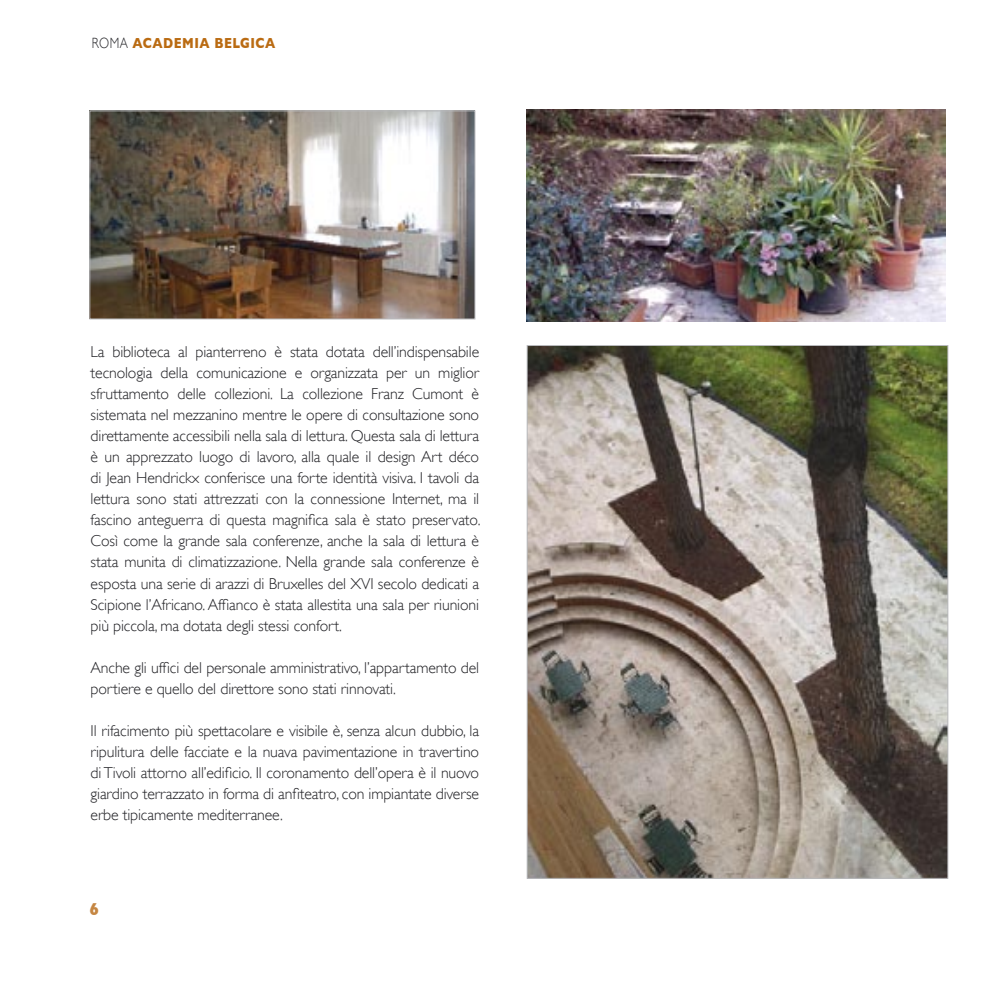
<style>
.page{position:relative;width:993px;height:993px;background:#fff}
.page>*{position:absolute;margin:0;border:0;box-sizing:border-box;transform-origin:0 0}
.t1{font:300 15.75px/21px "Gill Sans";letter-spacing:-.01em;color:#212125;text-align:justify}
.t2{font:800 condensed 15.75px "Futura";color:#c58642}
.t3{font:700 14.88px "Gill Sans";letter-spacing:.04em;color:#ba6b12;scale:.83 1}
.s1{font-weight:300;color:#212125}
</style>
<div class="page">
<img style="left:91px;top:112px;width:382px;height:205px">
<div style="left:89px;top:110px;width:386px;height:209px;border:1px solid #b8b9bc"></div>
<img style="left:528px;top:347px;width:417px;height:529px">
<img style="left:526px;top:109px;width:419px;height:212px">
<p class="t3" style="left:92px;top:34px;width:222px"><span class="s1">ROMA</span> ACADEMIA BELGICA</p>
<p class="t1" style="left:91px;top:341px;width:391px">La biblioteca al pianterreno è stata dotata dell’indispensabile tecnologia della comunicazione e organizzata per un miglior sfruttamento delle collezioni. La collezione Franz Cumont è sistemata nel mezzanino mentre le opere di consultazione sono direttamente accessibili nella sala di lettura. Questa sala di lettura è un apprezzato luogo di lavoro, alla quale il design Art déco di Jean Hendrickx conferisce una forte identità visiva. I tavoli da lettura sono stati attrezzati con la connessione Internet, ma il fascino anteguerra di questa magnifica sala è stato preservato.<br>Così come la grande sala conferenze, anche la sala di lettura è stata munita di climatizzazione. Nella grande sala conferenze è esposta una serie di arazzi di Bruxelles del XVI secolo dedicati a Scipione l’Africano. Affianco è stata allestita una sala per riunioni più piccola, ma dotata degli stessi confort.</p>
<p class="t1" style="left:91px;top:656px;width:390px">Anche gli uffici del personale amministrativo, l’appartamento del portiere e quello del direttore sono stati rinnovati.</p>
<p class="t1" style="left:91px;top:719px;width:390px">Il rifacimento più spettacolare e visibile è, senza alcun dubbio, la ripulitura delle facciate e la nuava pavimentazione in travertino di Tivoli attorno all’edificio. Il coronamento dell’opera è il nuovo giardino terrazzato in forma di anfiteatro, con impiantate diverse erbe tipicamente mediterranee.</p>
<p class="t2" style="left:89px;top:897px;width:11px">6</p>
</div>
